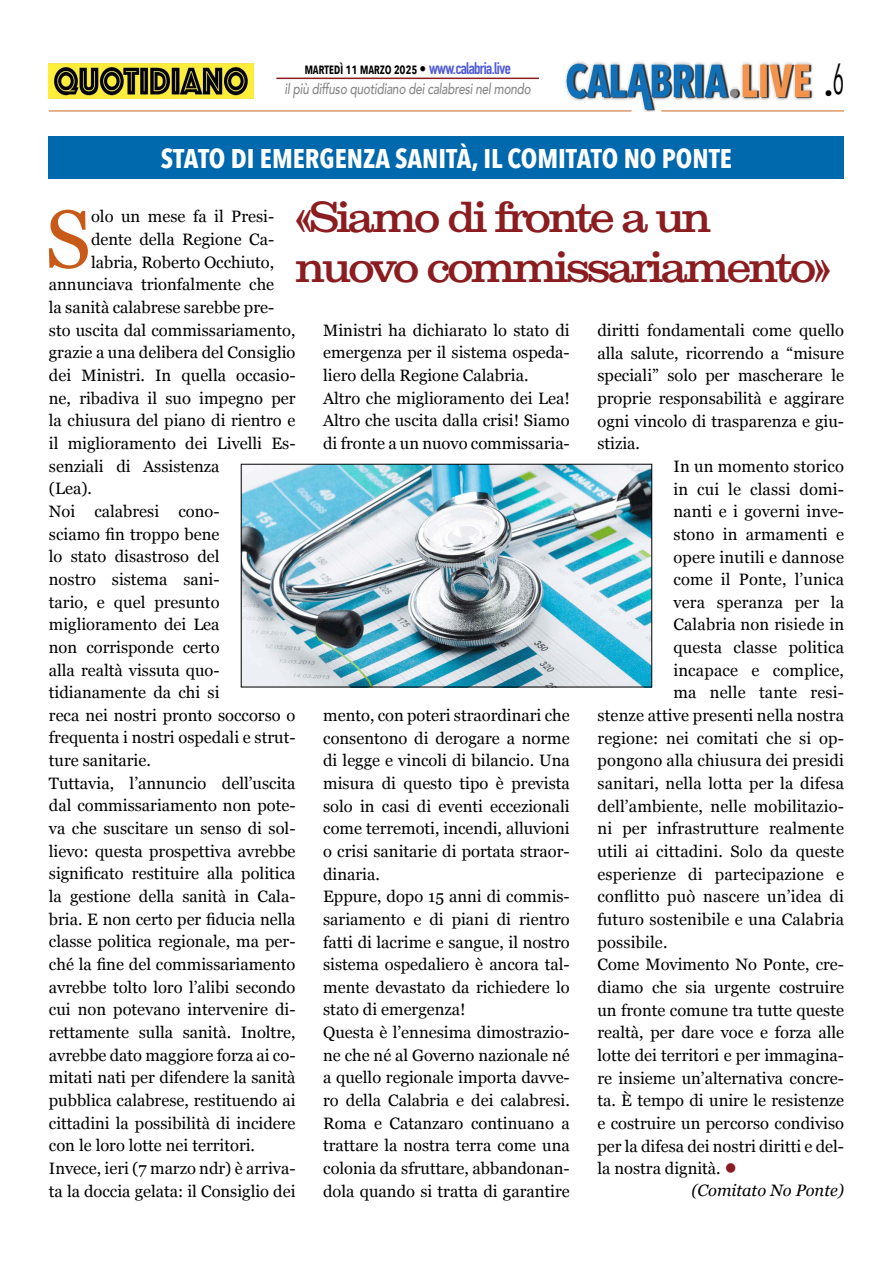
<style>
.page{position:relative;width:893px;height:1263px;background:#fff}
.page>*{position:absolute;margin:0;border:0;box-sizing:border-box;transform-origin:0 0}
.t1{font:81.9px "Georgia";color:#c85a19}
.t2{font:42px/49.5px "Clarxndon";letter-spacing:-.055em;color:#8b1c1f}
.t3{font:700 27px "Avenir Next Condensed";color:#fff}
.t4{font:16.5px/22.6px "Georgia";color:#000}
.t5{font:italic 16.5px "Georgia";color:#000}
.t6{font:16.5px "Avenir Next Condensed";color:#000}
.t7{font:italic 500 15px "Avenir";letter-spacing:-.02em;color:#878787;scale:.79 1}
.t8{font:600 15px "Avenir Next Condensed";letter-spacing:-.02em;color:#000;scale:.9 1}
.s1{font-family:"Avenir";font-weight:500}
.s2{font-family:"DIN Condensed";font-weight:700;font-size:16.5px;color:#4f5cd6}
.s3{color:#8b1c1f}
</style>
<div class="page">
<img style="left:565px;top:61px;width:249px;height:51px">
<hr style="left:49px;top:111px;width:582px;height:1px;background:#c86419">
<hr style="left:661px;top:111px;width:183px;height:1px;background:#c86419">
<img style="left:49px;top:64px;width:205px;height:34px">
<hr style="left:276px;top:78px;width:263px;height:1px;background:#8b1c1f">
<div style="left:49px;top:136px;width:795px;height:43px;background:#0068ad"></div>
<img style="left:243px;top:466px;width:407px;height:219px">
<p class="t8" style="left:304px;top:56px;width:231px">martedì 11 marzo 2025 <span class="s1">•</span> <span class="s2">www.calabria.live</span></p>
<p class="t7" style="left:285px;top:80px;width:313px">il più diffuso quotidiano dei calabresi nel mondo</p>
<h3 class="t3" style="left:161px;top:142px;width:573px">STATO DI EMERGENZA SANITÀ, IL COMITATO NO PONTE</h3>
<p class="t6" style="left:824px;top:79px;width:21px">•<sup>6</sup></p>
<h2 class="t2" style="left:296px;top:193px;width:537px">«Siamo di fronte a un nuovo commissariamento»</h2>
<h1 class="t1" style="left:45px;top:180px;width:47px">S</h1>
<p class="t4" style="left:91px;top:205px;width:185px">olo un mese fa il Presi-</p>
<p class="t4" style="left:91px;top:227px;width:185px">dente della Regione Ca-</p>
<p class="t4" style="left:91px;top:250px;width:185px">labria, Roberto Occhiuto,</p>
<p class="t4" style="left:49px;top:273px;width:227px">annunciava trionfalmente che</p>
<p class="t4" style="left:49px;top:295px;width:227px">la sanità calabrese sarebbe pre-</p>
<p class="t4" style="left:49px;top:318px;width:248px">sto uscita dal commissariamento,</p>
<p class="t4" style="left:49px;top:341px;width:248px">grazie a una delibera del Consiglio</p>
<p class="t4" style="left:49px;top:363px;width:248px">dei Ministri. In quella occasio-</p>
<p class="t4" style="left:49px;top:386px;width:248px">ne, ribadiva il suo impegno per</p>
<p class="t4" style="left:49px;top:409px;width:248px">la chiusura del piano di rientro e</p>
<p class="t4" style="left:49px;top:431px;width:248px">il miglioramento dei Livelli Es-</p>
<p class="t4" style="left:49px;top:454px;width:172px">senziali di Assistenza</p>
<p class="t4" style="left:49px;top:476px;width:45px">(Lea).</p>
<p class="t4" style="left:49px;top:499px;width:172px">Noi calabresi cono-</p>
<p class="t4" style="left:49px;top:522px;width:172px">sciamo fin troppo bene</p>
<p class="t4" style="left:49px;top:544px;width:172px">lo stato disastroso del</p>
<p class="t4" style="left:49px;top:567px;width:172px">nostro sistema sani-</p>
<p class="t4" style="left:49px;top:590px;width:172px">tario, e quel presunto</p>
<p class="t4" style="left:49px;top:612px;width:172px">miglioramento dei Lea</p>
<p class="t4" style="left:49px;top:635px;width:172px">non corrisponde certo</p>
<p class="t4" style="left:49px;top:658px;width:172px">alla realtà vissuta quo-</p>
<p class="t4" style="left:49px;top:680px;width:172px">tidianamente da chi si</p>
<p class="t4" style="left:49px;top:703px;width:248px">reca nei nostri pronto soccorso o</p>
<p class="t4" style="left:49px;top:726px;width:248px">frequenta i nostri ospedali e strut-</p>
<p class="t4" style="left:49px;top:748px;width:103px">ture sanitarie.</p>
<p class="t4" style="left:49px;top:771px;width:248px">Tuttavia, l’annuncio dell’uscita</p>
<p class="t4" style="left:49px;top:794px;width:248px">dal commissariamento non pote-</p>
<p class="t4" style="left:49px;top:816px;width:248px">va che suscitare un senso di sol-</p>
<p class="t4" style="left:49px;top:839px;width:248px">lievo: questa prospettiva avrebbe</p>
<p class="t4" style="left:49px;top:862px;width:248px">significato restituire alla politica</p>
<p class="t4" style="left:49px;top:884px;width:248px">la gestione della sanità in Cala-</p>
<p class="t4" style="left:49px;top:907px;width:248px">bria. E non certo per fiducia nella</p>
<p class="t4" style="left:49px;top:930px;width:248px">classe politica regionale, ma per-</p>
<p class="t4" style="left:49px;top:952px;width:248px">ché la fine del commissariamento</p>
<p class="t4" style="left:49px;top:975px;width:248px">avrebbe tolto loro l’alibi secondo</p>
<p class="t4" style="left:49px;top:998px;width:248px">cui non potevano intervenire di-</p>
<p class="t4" style="left:49px;top:1020px;width:248px">rettamente sulla sanità. Inoltre,</p>
<p class="t4" style="left:49px;top:1043px;width:248px">avrebbe dato maggiore forza ai co-</p>
<p class="t4" style="left:49px;top:1066px;width:248px">mitati nati per difendere la sanità</p>
<p class="t4" style="left:49px;top:1088px;width:248px">pubblica calabrese, restituendo ai</p>
<p class="t4" style="left:49px;top:1111px;width:248px">cittadini la possibilità di incidere</p>
<p class="t4" style="left:49px;top:1133px;width:208px">con le loro lotte nei territori.</p>
<p class="t4" style="left:49px;top:1156px;width:248px">Invece, ieri (7 marzo ndr) è arriva-</p>
<p class="t4" style="left:49px;top:1179px;width:248px">ta la doccia gelata: il Consiglio dei</p>
<p class="t4" style="left:323px;top:318px;width:248px">Ministri ha dichiarato lo stato di emergenza per il sistema ospeda&shy;liero della Regione Calabria.<br>Altro che miglioramento dei Lea!<br>Altro che uscita dalla crisi! Siamo di fronte a un nuovo commissaria-</p>
<p class="t4" style="left:597px;top:318px;width:248px">diritti fondamentali come quello</p>
<p class="t4" style="left:597px;top:341px;width:248px">alla salute, ricorrendo a “misure</p>
<p class="t4" style="left:597px;top:363px;width:248px">speciali” solo per mascherare le</p>
<p class="t4" style="left:597px;top:386px;width:248px">proprie responsabilità e aggirare</p>
<p class="t4" style="left:597px;top:409px;width:248px">ogni vincolo di trasparenza e giu-</p>
<p class="t4" style="left:597px;top:431px;width:44px">stizia.</p>
<p class="t4" style="left:673px;top:454px;width:172px">In un momento storico</p>
<p class="t4" style="left:673px;top:477px;width:172px">in cui le classi domi-</p>
<p class="t4" style="left:673px;top:499px;width:172px">nanti e i governi inve-</p>
<p class="t4" style="left:673px;top:522px;width:172px">stono in armamenti e</p>
<p class="t4" style="left:673px;top:545px;width:172px">opere inutili e dannose</p>
<p class="t4" style="left:673px;top:567px;width:172px">come il Ponte, l’unica</p>
<p class="t4" style="left:673px;top:590px;width:172px">vera speranza per la</p>
<p class="t4" style="left:673px;top:613px;width:172px">Calabria non risiede in</p>
<p class="t4" style="left:673px;top:635px;width:172px">questa classe politica</p>
<p class="t4" style="left:673px;top:658px;width:172px">incapace e complice,</p>
<p class="t4" style="left:673px;top:681px;width:172px">ma nelle tante resi-</p>
<p class="t4" style="left:597px;top:703px;width:248px">stenze attive presenti nella nostra</p>
<p class="t4" style="left:597px;top:726px;width:248px">regione: nei comitati che si op-</p>
<p class="t4" style="left:597px;top:749px;width:248px">pongono alla chiusura dei presidi</p>
<p class="t4" style="left:597px;top:771px;width:248px">sanitari, nella lotta per la difesa</p>
<p class="t4" style="left:597px;top:794px;width:248px">dell’ambiente, nelle mobilitazio-</p>
<p class="t4" style="left:597px;top:817px;width:248px">ni per infrastrutture realmente</p>
<p class="t4" style="left:597px;top:839px;width:248px">utili ai cittadini. Solo da queste</p>
<p class="t4" style="left:597px;top:862px;width:248px">esperienze di partecipazione e</p>
<p class="t4" style="left:597px;top:885px;width:248px">conflitto può nascere un’idea di</p>
<p class="t4" style="left:597px;top:907px;width:248px">futuro sostenibile e una Calabria</p>
<p class="t4" style="left:597px;top:930px;width:72px">possibile.</p>
<p class="t4" style="left:597px;top:953px;width:248px">Come Movimento No Ponte, cre-</p>
<p class="t4" style="left:597px;top:975px;width:248px">diamo che sia urgente costruire</p>
<p class="t4" style="left:597px;top:998px;width:248px">un fronte comune tra tutte queste</p>
<p class="t4" style="left:597px;top:1020px;width:248px">realtà, per dare voce e forza alle</p>
<p class="t4" style="left:597px;top:1043px;width:248px">lotte dei territori e per immagina-</p>
<p class="t4" style="left:597px;top:1066px;width:248px">re insieme un’alternativa concre-</p>
<p class="t4" style="left:597px;top:1088px;width:248px">ta. È tempo di unire le resistenze</p>
<p class="t4" style="left:597px;top:1111px;width:248px">e costruire un percorso condiviso</p>
<p class="t4" style="left:597px;top:1134px;width:248px">per la difesa dei nostri diritti e del-</p>
<p class="t4" style="left:597px;top:1156px;width:141px">la nostra dignità. <span class="s3">●</span></p>
<p class="t5" style="left:691px;top:1179px;width:154px">(Comitato No Ponte)</p>
<p class="t4" style="left:323px;top:703px;width:248px">mento, con poteri straordinari che consentono di derogare a norme di legge e vincoli di bilancio. Una misura di questo tipo è prevista solo in casi di eventi eccezionali come terremoti, incendi, alluvioni o crisi sanitarie di portata straor&shy;dinaria.<br>Eppure, dopo 15 anni di commis&shy;sariamento e di piani di rientro fatti di lacrime e sangue, il nostro sistema ospedaliero è ancora tal&shy;mente devastato da richiedere lo stato di emergenza!<br>Questa è l’ennesima dimostrazio&shy;ne che né al Governo nazionale né a quello regionale importa davve&shy;ro della Calabria e dei calabresi.<br>Roma e Catanzaro continuano a trattare la nostra terra come una colonia da sfruttare, abbandonan&shy;dola quando si tratta di garantire</p>
</div>
